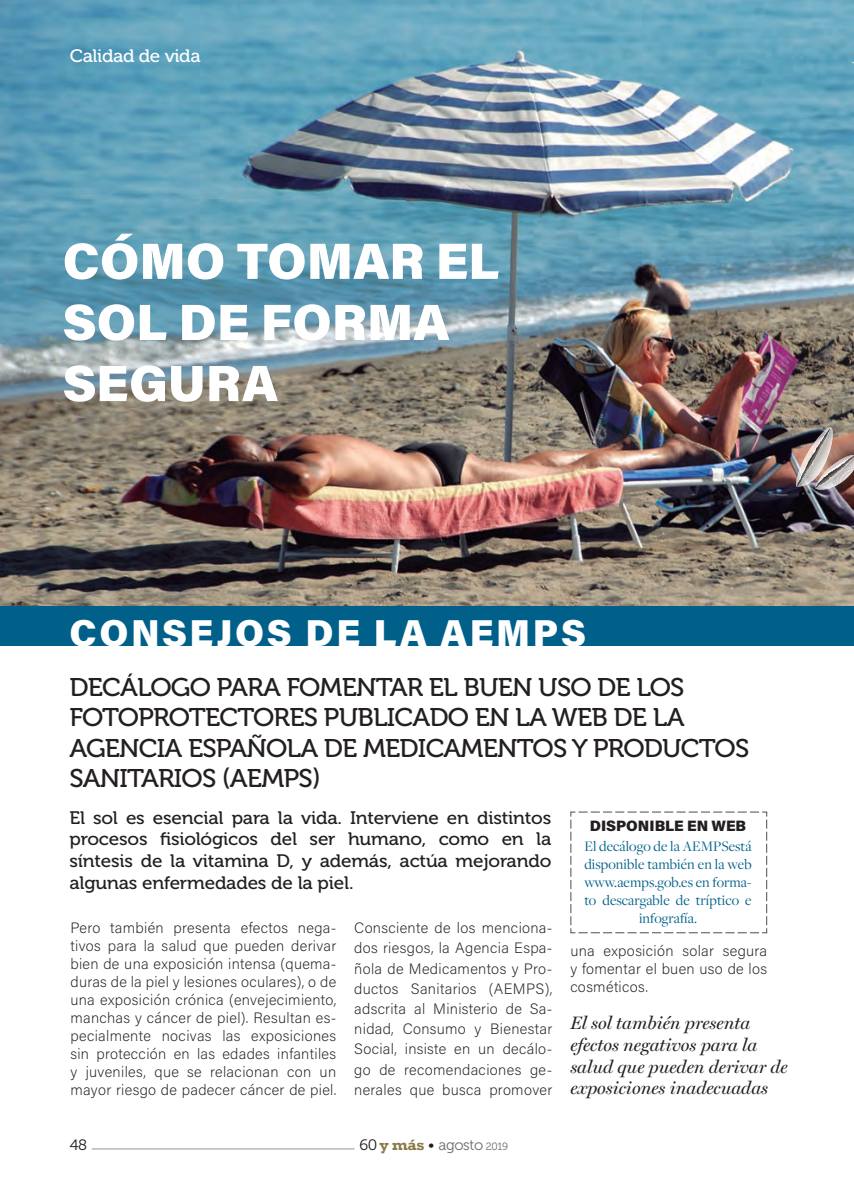
<style>
.page{position:relative;width:854px;height:1195px;background:#fff}
.page>*{position:absolute;margin:0;border:0;box-sizing:border-box;transform-origin:0 0}
._01_TITULARES{font:900 50.85px/61.1px "Acumin Pro";color:#fff}
._01_TITULARES-2{font:900 37.35px "Acumin Pro";letter-spacing:.07em;color:#fff}
.t1{font:25.5px/30.6px "Museo 500";letter-spacing:-.03em;color:#231f20;scale:1.05 1}
.t2{font:18px/21.6px "Museo 500";letter-spacing:-.01em;color:#231f20;text-align:justify;scale:1.05 1}
.FRASE_SUMARIO{font:italic 18px/21.6px "Miller Display";color:#231f20}
.t3{font:18px "Museo 500";letter-spacing:-.02em;color:#fff;scale:1.05 1}
.t4{font:200 15px/18px "Acumin Pro";letter-spacing:.02em;color:#231f20;text-align:justify}
.t5{font:15px/18px "Freight Disp Pro";letter-spacing:.005em;color:#006089;text-align:center}
.t6{font:15px "Museo 300";letter-spacing:-.025em;color:#6c6d70}
._01_TITULARES-3{font:900 15px "Acumin Pro";color:#231f20}
.t7{font:15px "Museo 300";color:#231f20;scale:1.05 1}
.s1{color:#231f20}
.s2{font-family:"Rockwell";font-weight:700;color:#8a7a47}
.s3{font-size:10.5px}
</style>
<div class="page">
<img style="left:0;top:0;width:854px;height:606px">
<div style="left:0;top:606px;width:854px;height:39px;background:#006089"></div>
<hr style="left:92px;top:1148px;width:263px;height:1px;background:#939598">
<img style="left:796px;top:427px;width:58px;height:62px">
<img style="left:818px;top:455px;width:36px;height:28px">
<svg style="left:570px;top:811px;width:198px;height:122px"></svg>
<p class="t3" style="left:70px;top:46px;width:126px">Calidad de vida</p>
<p class="_01_TITULARES" style="left:63px;top:228px;width:438px">CÓMO TOMAR EL<br>SOL DE FORMA<br>SEGURA</p>
<p class="_01_TITULARES-2" style="left:69px;top:606px;width:518px">CONSEJOS DE LA AEMPS</p>
<p class="t1" style="left:69px;top:671px;width:649px">DECÁLOGO PARA FOMENTAR EL BUEN USO DE LOS FOTOPROTECTORES PUBLICADO EN LA WEB DE LA AGENCIA ESPAÑOLA DE MEDICAMENTOS Y PRODUCTOS SANITARIOS (AEMPS)</p>
<p class="t2" style="left:69px;top:806px;width:460px">El sol es esencial para la vida. Interviene en distintos procesos fisiológicos del ser humano, como en la síntesis de la vitamina D, y además, actúa mejorando algunas enfermedades de la piel.</p>
<p class="t4" style="left:354px;top:917px;width:200px;line-height:20.2px">Consciente de los menciona&shy;dos riesgos, la Agencia Espa&shy;ñola de Medicamentos y Pro&shy;ductos Sanitarios (AEMPS), adscrita al Ministerio de Sa&shy;nidad, Consumo y Bienestar Social, insiste en un decálo&shy;go de recomendaciones ge&shy;nerales que busca promover</p>
<p class="t4" style="left:70px;top:918px;width:267px">Pero también presenta efectos nega&shy;tivos para la salud que pueden derivar bien de una exposición intensa (quema&shy;duras de la piel y lesiones oculares), o de una exposición crónica (envejecimiento, manchas y cáncer de piel). Resultan es&shy;pecialmente nocivas las exposiciones sin protección en las edades infantiles y juveniles, que se relacionan con un mayor riesgo de padecer cáncer de piel.</p>
<p class="t7" style="left:70px;top:1136px;width:18px">48</p>
<p class="t6" style="left:359px;top:1136px;width:150px"><span class="s1">60</span> <span class="s2">y más</span> <span class="s1">•</span> agosto <span class="s3">2019</span></p>
<p class="_01_TITULARES-3" style="left:590px;top:815px;width:158px">DISPONIBLE EN WEB</p>
<p class="t5" style="left:584px;top:836px;width:169px">El decálogo de la AEMPSestá disponible también en la web www.aemps.gob.es en forma&shy;to descargable de tríptico e infografía.</p>
<p class="t4" style="left:570px;top:941px;width:198px">una exposición solar segura y fomentar el buen uso de los cosméticos.</p>
<p class="FRASE_SUMARIO" style="left:570px;top:1012px;width:219px">El sol también presenta efectos negativos para la salud que pueden derivar de exposiciones inadecuadas</p>
</div>
